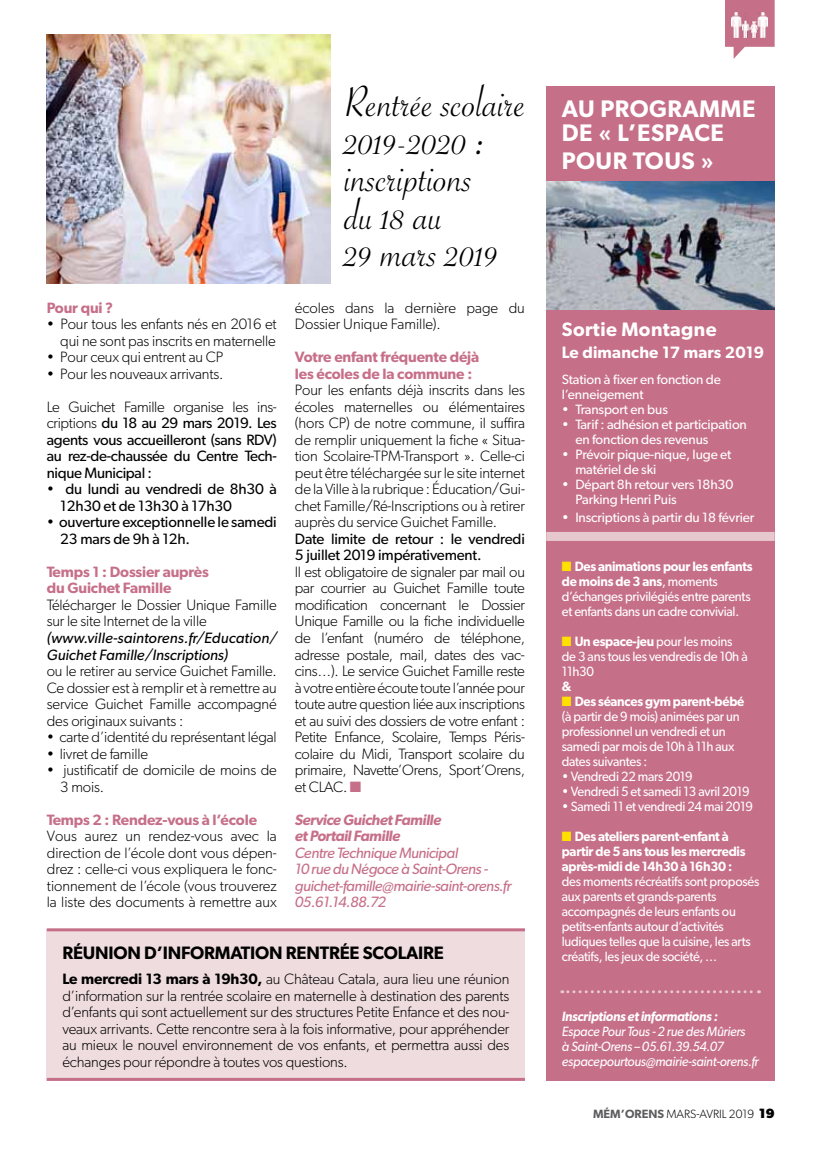
<style>
.page{position:relative;width:830px;height:1149px;background:#fff}
.page>*{position:absolute;margin:0;border:0;box-sizing:border-box;transform-origin:0 0}
.t1{font:46.5px/37.5px "Savoye Let Plain";color:#000}
.t2{font:600 24px/28.5px "Gibson";letter-spacing:.02em;color:#fff}
.t3{font:600 19.5px "Gibson";letter-spacing:.02em;color:#fff}
.t4{font:600 18px "Gibson";letter-spacing:-.01em;color:#000}
.t5{font:600 16.5px "Gibson";letter-spacing:.01em;color:#fff}
.t6{font:300 15px/16.5px "Gibson";letter-spacing:-.01em;color:#000;text-align:justify}
.t7{font:15px/16.5px "Gibson";letter-spacing:-.01em;color:#000}
.t8{font:600 15px/16.5px "Gibson";letter-spacing:-.01em;color:#c66f89}
.t9{font:italic 15px/16.5px "Gibson";letter-spacing:-.03em;color:#c66f89}
.t10{font:italic 15px/16.5px "Gibson";color:#000}
.t11{font:italic 600 15px/16.5px "Gibson";letter-spacing:-.03em;color:#c66f89}
.t12{font:13.5px/15px "Gibson";letter-spacing:-.02em;color:#fff;scale:.95 1}
.t13{font:13.5px/15px "Gibson";letter-spacing:-.02em;color:#fff}
.t14{font:italic 13.5px/15px "Gibson";letter-spacing:-.02em;color:#fff;scale:.95 1}
.t15{font:600 13.5px/15px "Gibson";letter-spacing:-.02em;color:#fff;scale:.95 1}
.t16{font:italic 600 13.5px "Gibson";letter-spacing:-.02em;color:#fff;scale:.95 1}
.t17{font:300 12px "Gibson";color:#000}
.s1{font-weight:300}
.s2{color:#c66f89}
.s3{font-weight:600}
.s4{color:#ffe100}
.s5{font-weight:600;color:#5d5d60}
.s6{font-weight:700;font-size:13.5px}
</style>
<div class="page">
<div style="left:47px;top:929px;width:477px;height:151px;background:#efdcdf"></div>
<svg style="left:725px;top:0;width:49px;height:59px"></svg>
<img style="left:731px;top:12px;width:36px;height:25px">
<img style="left:47px;top:34px;width:283px;height:249px">
<div style="left:546px;top:86px;width:228px;height:994px;background:#c66f89"></div>
<img style="left:546px;top:181px;width:228px;height:128px">
<div style="left:546px;top:531px;width:228px;height:9px;background:#e7c8cf"></div>
<svg style="left:561px;top:990px;width:198px;height:2px"></svg>
<hr style="left:47px;top:928px;width:477px;height:3px;background:#c66f89">
<hr style="left:47px;top:1077px;width:477px;height:3px;background:#c66f89">
<p class="t8" style="left:47px;top:299px;width:68px">Pour qui ?</p>
<p class="t6" style="left:47px;top:315px;width:231px;text-align:right">• Pour tous les enfants nés en 2016 et qui ne sont pas inscrits en maternelle</p>
<p class="t6" style="left:47px;top:348px;width:178px">• Pour ceux qui entrent au CP</p>
<p class="t6" style="left:47px;top:365px;width:178px">• Pour les nouveaux arrivants.</p>
<p class="t7" style="left:47px;top:398px;width:231px;text-align:justify"><span class="s1">Le Guichet Famille organise les ins&shy;criptions</span> du 18 au 29 mars 2019. Les agents vous accueilleront (sans RDV) au rez-de-chaussée du Centre Tech&shy;nique Municipal :</p>
<p class="t7" style="left:60px;top:480px;width:218px;text-indent:-14px"><span class="s1">•</span> du lundi au vendredi de 8h30 à<br>12h30 et de 13h30 à 17h30</p>
<p class="t7" style="left:60px;top:513px;width:218px;text-indent:-14px"><span class="s1">•</span> ouverture exceptionnelle le samedi<br>23 mars de 9h à 12h.</p>
<p class="t8" style="left:47px;top:563px;width:163px">Temps 1 : Dossier auprès du Guichet Famille</p>
<p class="t6" style="left:47px;top:596px;width:231px">Télécharger le Dossier Unique Famille sur le site I nternet de la ville</p>
<p class="t10" style="left:47px;top:629px;width:231px">(www.ville-saintorens.fr/Education/<br>Guichet Famille/Inscriptions)</p>
<p class="t6" style="left:47px;top:662px;width:231px">ou le retirer au service Guichet Famille.<br>Ce dossier est à remplir et à remettre au service Guichet Famille accompagné des originaux suivants :</p>
<p class="t6" style="left:47px;top:728px;width:231px">• carte d’identité du représentant légal</p>
<p class="t6" style="left:47px;top:744px;width:103px">• livret de famille</p>
<p class="t6" style="left:60px;top:761px;width:218px;text-indent:-14px">• justificatif de domicile de moins de<br>3 mois.</p>
<p class="t8" style="left:47px;top:810px;width:212px">Temps 2 : Rendez-vous à l’école</p>
<p class="t6" style="left:47px;top:827px;width:231px">Vous aurez un rendez-vous avec la direction de l’école dont vous dépen&shy;drez : celle-ci vous expliquera le fonc&shy;tionnement de l’école (vous trouverez la liste des documents à remettre aux</p>
<h1 class="t1" style="left:344px;top:84px;width:183px">Rentrée scolaire<br>2019-2020 : inscriptions<br>du 18 au<br>29 mars 2019</h1>
<p class="t6" style="left:295px;top:299px;width:231px">écoles dans la dernière page du<br>Dossier Unique Famille).</p>
<p class="t8" style="left:295px;top:348px;width:186px">Votre enfant fréquente déjà les écoles de la commune :</p>
<p class="t6" style="left:295px;top:381px;width:231px">Pour les enfants déjà inscrits dans les écoles maternelles ou élémentaires (hors CP) de notre commune, il suffira de remplir uniquement la fiche « Situa&shy;tion Scolaire-TPM-Transport ». Celle-ci peut être téléchargée sur le site internet de la Ville à la rubrique : Éducation/Gui&shy;chet Famille/Ré-I nscriptions ou à retirer auprès du service Guichet Famille.</p>
<p class="t7" style="left:295px;top:530px;width:231px">Date limite de retour : le vendredi<br>5 juillet 2019 impérativement.</p>
<p class="t6" style="left:295px;top:563px;width:231px">I l est obligatoire de signaler par mail ou par courrier au Guichet Famille toute modification concernant le Dossier Unique Famille ou la fiche individuelle de l’enfant (numéro de téléphone, adresse postale, mail, dates des vac&shy;cins…). Le service Guichet Famille reste à votre entière écoute toute l’année pour toute autre question liée aux inscriptions et au suivi des dossiers de votre enfant :<br>Petite Enfance, Scolaire, Temps Péris&shy;colaire du Midi, Transport scolaire du primaire, Navette’Orens, Sport’Orens, et CLAC. <span class="s2">■</span></p>
<p class="t11" style="left:295px;top:810px;width:148px">Service Guichet Famille et Portail Famille</p>
<p class="t9" style="left:295px;top:843px;width:218px">Centre Technique Municipal<br>10 rue du Négoce à Saint-Orens - guichet-famille@mairie-saint-orens.fr<br>05.61.14.88.72</p>
<p class="t4" style="left:62px;top:941px;width:164px">Réunion d’informatio</p>
<p class="t4" style="left:269px;top:941px;width:114px">n rentrée scolai</p>
<p class="t4" style="left:423px;top:941px;width:22px">re</p>
<p class="t6" style="left:62px;top:970px;width:448px"><span class="s3">Le mercredi 13 mars à 19h30,</span> au Château Catala, aura lieu une réunion d’information sur la rentrée scolaire en maternelle à destination des parents d’enfants qui sont actuellement sur des structures Petite Enfance et des nou&shy;veaux arrivants. Cette rencontre sera à la fois informative, pour appréhender au mieux le nouvel environnement de vos enfants, et permettra aussi des échanges pour répondre à toutes vos questions.</p>
<h2 class="t2" style="left:561px;top:94px;width:141px">Au programm</h2>
<h2 class="t2" style="left:741px;top:94px;width:15px">e</h2>
<h2 class="t2" style="left:561px;top:118px;width:119px">de « L’espac</h2>
<h2 class="t2" style="left:561px;top:118px;width:163px;text-indent:148px">e<br>Pou r Tous »</h2>
<h3 class="t3" style="left:561px;top:317px;width:156px">Sortie Montagne</h3>
<p class="t5" style="left:561px;top:342px;width:204px">Le dimanche 17 mars 2019</p>
<p class="t13" style="left:561px;top:371px;width:160px">Station à fixer en fonction de l’enneigement</p>
<p class="t13" style="left:561px;top:401px;width:107px">• Transport en bus</p>
<p class="t13" style="left:575px;top:416px;width:173px;text-indent:-14px">• Tarif : adhésion et participation en fonction des revenus</p>
<p class="t13" style="left:575px;top:446px;width:157px;text-indent:-14px">• Prévoir pique-nique, luge et matériel de ski</p>
<p class="t13" style="left:575px;top:476px;width:159px;text-indent:-14px">• Départ 8h retour vers 18h30<br>Parking Henri Puis</p>
<p class="t13" style="left:561px;top:509px;width:194px">• Inscriptions à partir du 18 février</p>
<p class="t12" style="left:561px;top:558px;width:202px"><span class="s4">■</span> <span class="s3">Des animations pour les enfants de moins de 3 ans</span>, moments d’échanges privilégiés entre parents et enfants dans un cadre convivial.</p>
<p class="t12" style="left:561px;top:633px;width:197px"><span class="s4">■</span> <span class="s3">Un espace-jeu</span> pour les moins de 3 ans tous les vendredis de 10h à<br>11h30</p>
<p class="t15" style="left:561px;top:678px;width:12px">&amp;</p>
<p class="t12" style="left:561px;top:693px;width:193px"><span class="s4">■</span> <span class="s3">Des séances gym parent-bébé </span>(à partir de 9 mois) animées par un professionnel un vendredi et un samedi par mois de 10h à 11h aux dates suivantes :</p>
<p class="t12" style="left:561px;top:768px;width:139px">• Vendredi 22 mars 2019</p>
<p class="t12" style="left:561px;top:783px;width:199px">• Vendredi 5 et samedi 13 avril 2019</p>
<p class="t12" style="left:561px;top:798px;width:202px">• Samedi 11 et vendredi 24 mai 2019</p>
<p class="t15" style="left:561px;top:828px;width:195px"><span class="s4">■</span> Des ateliers parent-enfant à partir de 5 ans tous les mercredis après-midi de 14h30 à 16h30 :</p>
<p class="t12" style="left:561px;top:873px;width:209px">des moments récréatifs sont proposés aux parents et grands-parents accompagnés de leurs enfants ou petits-enfants autour d’activités ludiques telles que la cuisine, les arts créatifs, les jeux de société, …</p>
<p class="t16" style="left:561px;top:1008px;width:165px">Inscriptions et informations :</p>
<p class="t14" style="left:561px;top:1023px;width:209px">Espace Pour Tous - 2 rue des Mûriers<br>à Saint-Orens – 05.61.39.54.07 espacepourtous@mairie-saint-orens.fr</p>
<p class="t17" style="left:592px;top:1106px;width:183px"><span class="s5">Mém’Orens</span> mars-avril 2019 <span class="s6">19</span></p>
</div>
